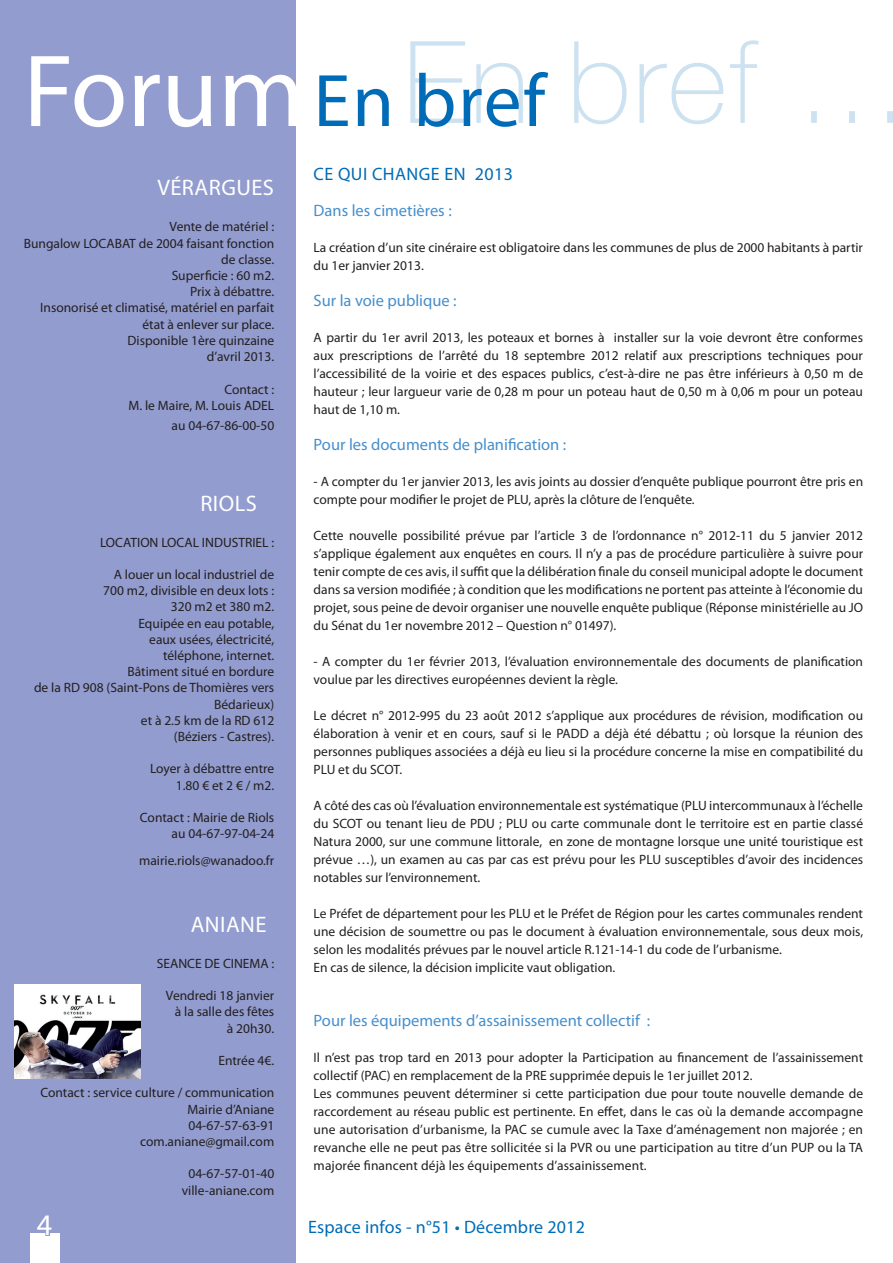
<style>
.page{position:relative;width:893px;height:1263px;background:#fff}
.page>*{position:absolute;margin:0;border:0;box-sizing:border-box;transform-origin:0 0}
.t1{font:75px "Myriad Pro";color:#006cb7}
.t2{font:30px "Myriad Pro";color:#fff}
.t3{font:22.5px "Myriad Pro";letter-spacing:.02em;color:#fff}
.t4{font:18px "Myriad Pro";letter-spacing:.01em;color:#006cb7}
.t5{font:16.5px "Myriad Pro";color:#468fcc}
.t6{font:13.5px/18px "Myriad Pro";color:#231f20;text-align:right}
.s1{font-size:103.5px;color:#fff}
</style>
<div class="page">
<div style="left:0;top:0;width:296px;height:1263px;background:#929cce"></div>
<div style="left:30px;top:1233px;width:30px;height:30px;background:#fff"></div>
<svg style="left:45px;top:1233px;width:5px;height:3px"></svg>
<svg style="left:410px;top:40px;width:483px;height:84px"></svg>
<img style="left:14px;top:984px;width:126px;height:95px">
<h1 class="t1" style="left:23px;top:55px;width:523px"><span class="s1">Forum</span>En bref</h1>
<h3 class="t3" style="left:157px;top:174px;width:78px">vérargues</h3>
<p class="t6" style="left:24px;top:219px;width:252px;line-height:16.2px">Vente de matériel :<br>Bungalow LOCABAT de 2004 faisant fonction de classe.<br>Superficie : 60 m2.<br>Prix à débattre.<br>Insonorisé et climatisé, matériel en parfait état à enlever sur place.<br>Disponible 1ère quinzaine<br>d’avril 2013.</p>
<p class="t6" style="left:129px;top:381px;width:147px;line-height:16.2px">Contact :<br>M. le Maire, M. Louis ADEL</p>
<p class="t6" style="left:172px;top:416px;width:104px">au 04-67-86-00-50</p>
<h3 class="t3" style="left:200px;top:489px;width:46px">riols</h3>
<p class="t6" style="left:100px;top:533px;width:176px">LOCATION LOCAL INDUSTRIEL :</p>
<p class="t6" style="left:34px;top:566px;width:242px;line-height:16.2px">A louer un local industriel de<br>700 m2, divisible en deux lots :<br>320 m2 et 380 m2.<br>Equipée en eau potable,<br>eaux usées, électricité,<br>téléphone, internet.<br>Bâtiment situé en bordure<br>de la RD 908 (Saint-Pons de Thomières vers<br>Bédarieux)<br>et à 2.5 km de la RD 612<br>(Béziers - Castres).</p>
<p class="t6" style="left:150px;top:760px;width:126px;line-height:16.2px">Loyer à débattre entre<br>1.80 € et 2 € / m2.</p>
<p class="t6" style="left:140px;top:809px;width:136px;line-height:16.2px">Contact : Mairie de Riols au 04-67-97-04-24</p>
<p class="t6" style="left:139px;top:851px;width:137px">mairie.riols@wanadoo.fr</p>
<h3 class="t3" style="left:191px;top:910px;width:77px">ANIANE</h3>
<p class="t6" style="left:157px;top:954px;width:119px">SEANCE DE CINEMA :</p>
<p class="t6" style="left:166px;top:987px;width:110px;line-height:16.2px">Vendredi 18 janvier à la salle des fêtes à 20h30.</p>
<p class="t6" style="left:218px;top:1051px;width:57px">Entrée 4€.</p>
<p class="t6" style="left:40px;top:1084px;width:235px;line-height:16.2px">Contact : service culture / communication<br>Mairie d’Aniane<br>04-67-57-63-91<br>com.aniane@gmail.com</p>
<p class="t6" style="left:182px;top:1165px;width:94px;line-height:16.2px;text-align:center">04-67-57-01-40 ville-aniane.com</p>
<h2 class="t2" style="left:37px;top:1206px;width:17px">4</h2>
<h3 class="t4" style="left:314px;top:163px;width:201px">CE QUI CHANGE EN 2013</h3>
<p class="t5" style="left:314px;top:200px;width:140px">Dans les cimetières :</p>
<p class="t6" style="left:314px;top:238px;width:551px;text-align:left">La création d’un site cinéraire est obligatoire dans les communes de plus de 2000 habitants à partir du 1er janvier 2013.</p>
<p class="t5" style="left:314px;top:290px;width:145px">Sur la voie publique :</p>
<p class="t6" style="left:314px;top:328px;width:551px;text-align:justify">A partir du 1er avril 2013, les poteaux et bornes à installer sur la voie devront être conformes aux prescriptions de l’arrêté du 18 septembre 2012 relatif aux prescriptions techniques pour l’accessibilité de la voirie et des espaces publics, c’est-à-dire ne pas être inférieurs à 0,50 m de hauteur ; leur largueur varie de 0,28 m pour un poteau haut de 0,50 m à 0,06 m pour un poteau haut de 1,10 m.</p>
<p class="t5" style="left:314px;top:434px;width:254px">Pour les documents de planification :</p>
<p class="t6" style="left:314px;top:472px;width:551px;text-align:left">- A compter du 1er janvier 2013, les avis joints au dossier d’enquête publique pourront être pris en compte pour modifier le projet de PLU, après la clôture de l’enquête.</p>
<p class="t6" style="left:314px;top:526px;width:551px;text-align:left">Cette nouvelle possibilité prévue par l’article 3 de l’ordonnance n° 2012-11 du 5 janvier 2012 s’applique également aux enquêtes en cours. Il n’y a pas de procédure particulière à suivre pour tenir compte de ces avis, il suffit que la délibération finale du conseil municipal adopte le document dans sa version modifiée ; à condition que les modifications ne portent pas atteinte à l’économie du projet, sous peine de devoir organiser une nouvelle enquête publique (Réponse ministérielle au JO du Sénat du 1er novembre 2012 – Question n° 01497).</p>
<p class="t6" style="left:314px;top:652px;width:551px;text-align:left">- A compter du 1er février 2013, l’évaluation environnementale des documents de planification voulue par les directives européennes devient la règle.</p>
<p class="t6" style="left:314px;top:706px;width:551px;text-align:justify">Le décret n° 2012-995 du 23 août 2012 s’applique aux procédures de révision, modification ou élaboration à venir et en cours, sauf si le PADD a déjà été débattu ; où lorsque la réunion des personnes publiques associées a déjà eu lieu si la procédure concerne la mise en compatibilité du PLU et du SCOT.</p>
<p class="t6" style="left:314px;top:796px;width:551px;text-align:justify">A côté des cas où l’évaluation environnementale est systématique (PLU intercommunaux à l’échelle du SCOT ou tenant lieu de PDU ; PLU ou carte communale dont le territoire est en partie classé Natura 2000, sur une commune littorale, en zone de montagne lorsque une unité touristique est prévue …), un examen au cas par cas est prévu pour les PLU susceptibles d’avoir des incidences notables sur l’environnement.</p>
<p class="t6" style="left:314px;top:904px;width:551px;text-align:left">Le Préfet de département pour les PLU et le Préfet de Région pour les cartes communales rendent une décision de soumettre ou pas le document à évaluation environnementale, sous deux mois, selon les modalités prévues par le nouvel article R.121-14-1 du code de l’urbanisme.<br>En cas de silence, la décision implicite vaut obligation.</p>
<p class="t5" style="left:314px;top:1010px;width:338px">Pour les équipements d’assainissement collectif :</p>
<p class="t6" style="left:314px;top:1048px;width:551px;text-align:left">Il n’est pas trop tard en 2013 pour adopter la Participation au financement de l’assainissement collectif (PAC) en remplacement de la PRE supprimée depuis le 1er juillet 2012.<br>Les communes peuvent déterminer si cette participation due pour toute nouvelle demande de raccordement au réseau public est pertinente. En effet, dans le cas où la demande accompagne une autorisation d’urbanisme, la PAC se cumule avec la Taxe d’aménagement non majorée ; en revanche elle ne peut pas être sollicitée si la PVR ou une participation au titre d’un PUP ou la TA majorée financent déjà les équipements d’assainissement.</p>
<h3 class="t4" style="left:308px;top:1216px;width:278px">Espace infos - n°51 • Décembre 2012</h3>
</div>
